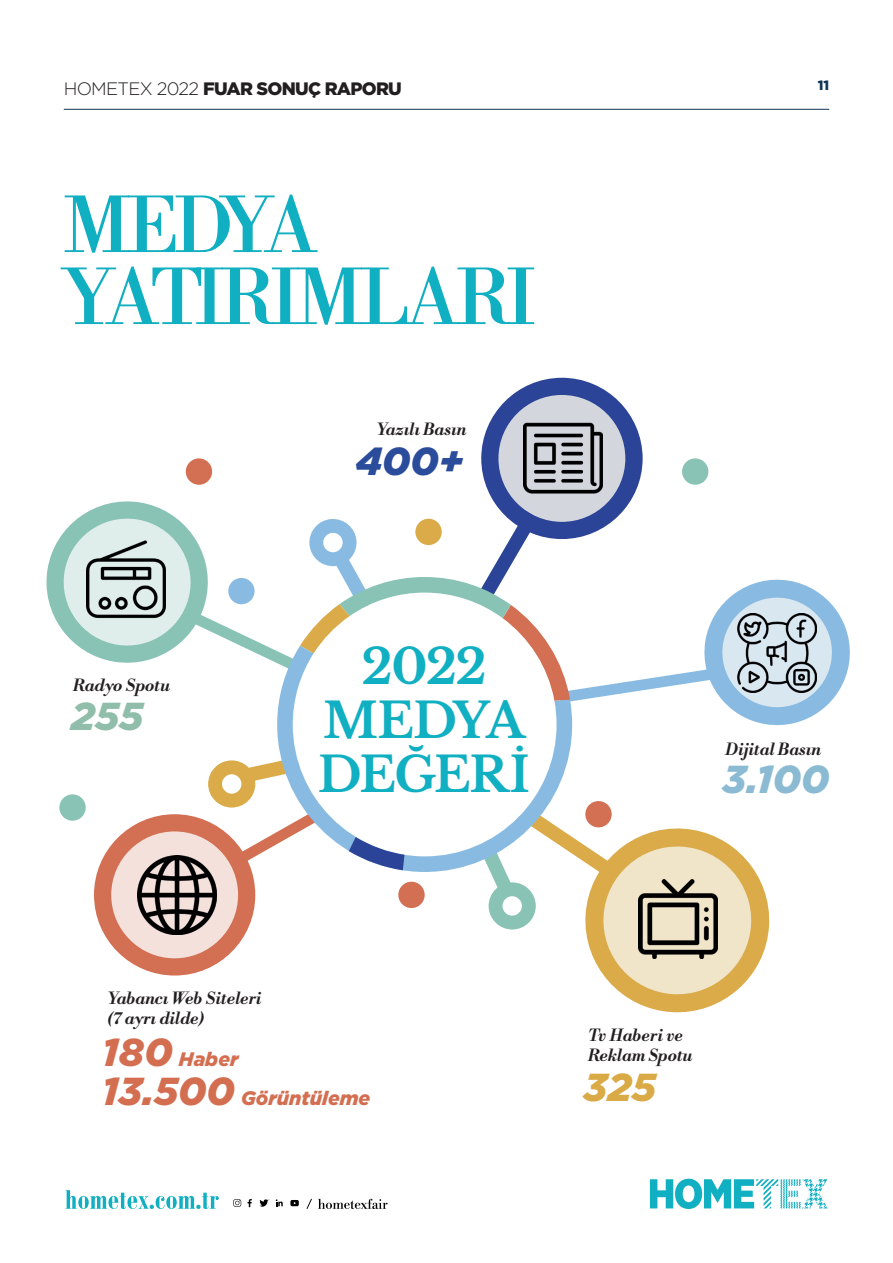
<style>
.page{position:relative;width:893px;height:1263px;background:#fff}
.page>*{position:absolute;margin:0;border:0;box-sizing:border-box;transform-origin:0 0}
.Left{font:75px/72px "Libre Bodoni";letter-spacing:-.04em;color:#10afc1}
.Left-2{font:700 48px "Libre Baskerville";letter-spacing:-.03em;color:#10afc1}
.t1{font:italic 900 39px "Gotham";color:#8bbbd2}
.t2{font:italic 900 39px "Gotham";color:#2a4c9b}
.t3{font:italic 900 39px "Gotham";color:#d9aa46}
.t4{font:italic 900 39px "Gotham";color:#90beaa}
.t5{font:italic 900 19.5px "Gotham";color:#d36e51}
.t6{font:900 18px "Gotham";letter-spacing:-.04em;color:#231f20}
.t7{font:italic 700 16.5px "Libre Bodoni";color:#231f20}
.t8{font:900 13.5px "Gotham";color:#0d3655}
.s1{font-weight:300}
.s2{font-size:39px}
</style>
<div class="page">
<hr style="left:64px;top:109px;width:765px;height:1px;background:#0d3655">
<div style="left:398px;top:882px;width:27px;height:26px;background:#d36f52;border-radius:50%"></div>
<div style="left:585px;top:801px;width:27px;height:26px;background:#d36f52;border-radius:50%"></div>
<div style="left:59px;top:794px;width:27px;height:27px;background:#89c3b6;border-radius:50%"></div>
<svg style="left:94px;top:760px;width:183px;height:215px"></svg>
<svg style="left:488px;top:809px;width:282px;height:204px"></svg>
<svg style="left:46px;top:378px;width:804px;height:351px"></svg>
<svg style="left:277px;top:646px;width:295px;height:226px"></svg>
<svg style="left:349px;top:837px;width:55px;height:33px"></svg>
<svg style="left:306px;top:1199px;width:6px;height:10px"></svg>
<svg style="left:318px;top:1199px;width:70px;height:10px"></svg>
<svg style="left:233px;top:1199px;width:8px;height:8px"></svg>
<svg style="left:248px;top:1199px;width:4px;height:8px"></svg>
<svg style="left:259px;top:1199px;width:10px;height:8px"></svg>
<svg style="left:276px;top:1199px;width:7px;height:7px"></svg>
<svg style="left:290px;top:1200px;width:9px;height:6px"></svg>
<svg style="left:65px;top:1190px;width:154px;height:19px"></svg>
<svg style="left:650px;top:1179px;width:178px;height:30px"></svg>
<img style="left:87px;top:539px;width:79px;height:79px">
<img style="left:523px;top:418px;width:79px;height:79px">
<img style="left:738px;top:613px;width:79px;height:79px">
<img style="left:638px;top:879px;width:80px;height:79px">
<img style="left:137px;top:856px;width:79px;height:79px">
<p class="t6" style="left:64px;top:77px;width:340px"><span class="s1">HOMETEX 2022</span> FUAR SONUÇ RAPORU</p>
<p class="Left" style="left:64px;top:194px;width:473px">MEDYA<br>YATIRIMLARI</p>
<p class="t7" style="left:376px;top:420px;width:91px">Yazılı Basın</p>
<p class="t7" style="left:73px;top:676px;width:98px">Radyo Spotu</p>
<p class="t4" style="left:71px;top:690px;width:74px">255</p>
<p class="t2" style="left:356px;top:434px;width:110px">400+</p>
<p class="Left-2" style="left:361px;top:637px;width:127px">2022</p>
<p class="Left-2" style="left:323px;top:691px;width:203px">MEDYA</p>
<p class="Left-2" style="left:318px;top:745px;width:214px">DEĞERİ</p>
<p class="t8" style="left:818px;top:76px;width:13px">11</p>
<p class="t7" style="left:725px;top:740px;width:97px">Dijital Basın</p>
<p class="t1" style="left:722px;top:753px;width:109px">3.100</p>
<p class="t7" style="left:107px;top:989px;width:156px">Yabancı Web Siteleri</p>
<p class="t7" style="left:107px;top:1008px;width:98px">(7 ayrı dilde)</p>
<p class="t5" style="left:102px;top:1045px;width:138px"><span class="s2">180</span> Haber</p>
<p class="t5" style="left:102px;top:1084px;width:270px"><span class="s2">13.500</span> Görüntüleme</p>
<p class="t7" style="left:588px;top:1026px;width:96px">Tv Haberi ve</p>
<p class="t7" style="left:588px;top:1046px;width:106px">Reklam Spotu</p>
<p class="t3" style="left:584px;top:1060px;width:74px">325</p>
</div>
